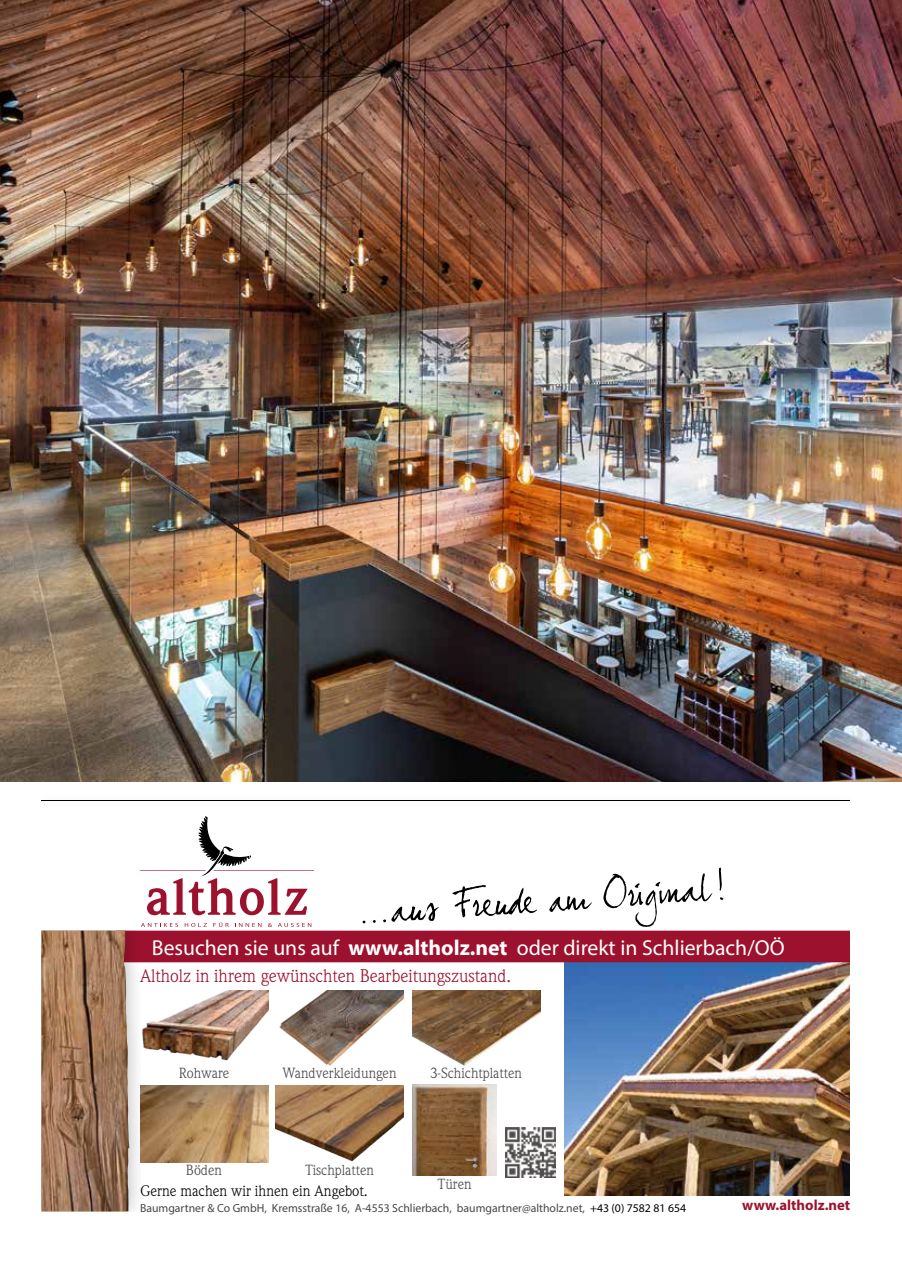
<style>
.page{position:relative;width:902px;height:1276px;background:#fff}
.page>*{position:absolute;margin:0;border:0;box-sizing:border-box;transform-origin:0 0}
.t1{font:21.6px "Myriad Pro";color:#fff}
.t2{font:18px "Weidemann";color:#9c122e}
.t3{font:15px "Weidemann";color:#000}
.t4{font:700 14.7px "Myriad Pro";color:#9c122e}
.t5{font:14.4px "Weidemann";color:#474747}
.t6{font:11.7px "Myriad Pro";color:#474747}
.s1{font-weight:700}
.s2{color:#000}
</style>
<div class="page">
<img style="left:0;top:0;width:901px;height:781px">
<hr style="left:41px;top:800px;width:808px;height:1px;background:#000">
<img style="left:41px;top:816px;width:808px;height:396px">
<h1 class="t1" style="left:152px;top:935px;width:634px">Besuchen sie uns auf <span class="s1">www.altholz.net</span> oder direkt in Schlierbach/OÖ</h1>
<h2 class="t2" style="left:140px;top:964px;width:372px">Altholz in ihrem gewünschten Bearbeitungszustand.</h2>
<p class="t5" style="left:179px;top:1064px;width:52px">Rohware</p>
<p class="t5" style="left:282px;top:1064px;width:115px">Wandverkleidungen</p>
<p class="t5" style="left:430px;top:1064px;width:93px">3-Schichtplatten</p>
<p class="t5" style="left:186px;top:1162px;width:38px">Böden</p>
<p class="t5" style="left:305px;top:1162px;width:70px">Tischplatten</p>
<p class="t5" style="left:437px;top:1175px;width:36px">Türen</p>
<p class="t6" style="left:140px;top:1200px;width:547px">Baumgartner &amp; Co GmbH, Kremsstraße 16, A-4553 Schlierbach, baumgartner@altholz.net, <span class="s2">+43 (0) 7582 81 654</span></p>
<p class="t4" style="left:742px;top:1195px;width:109px">www.altholz.net</p>
<p class="t3" style="left:140px;top:1181px;width:229px">Gerne machen wir ihnen ein Angebot.</p>
</div>
